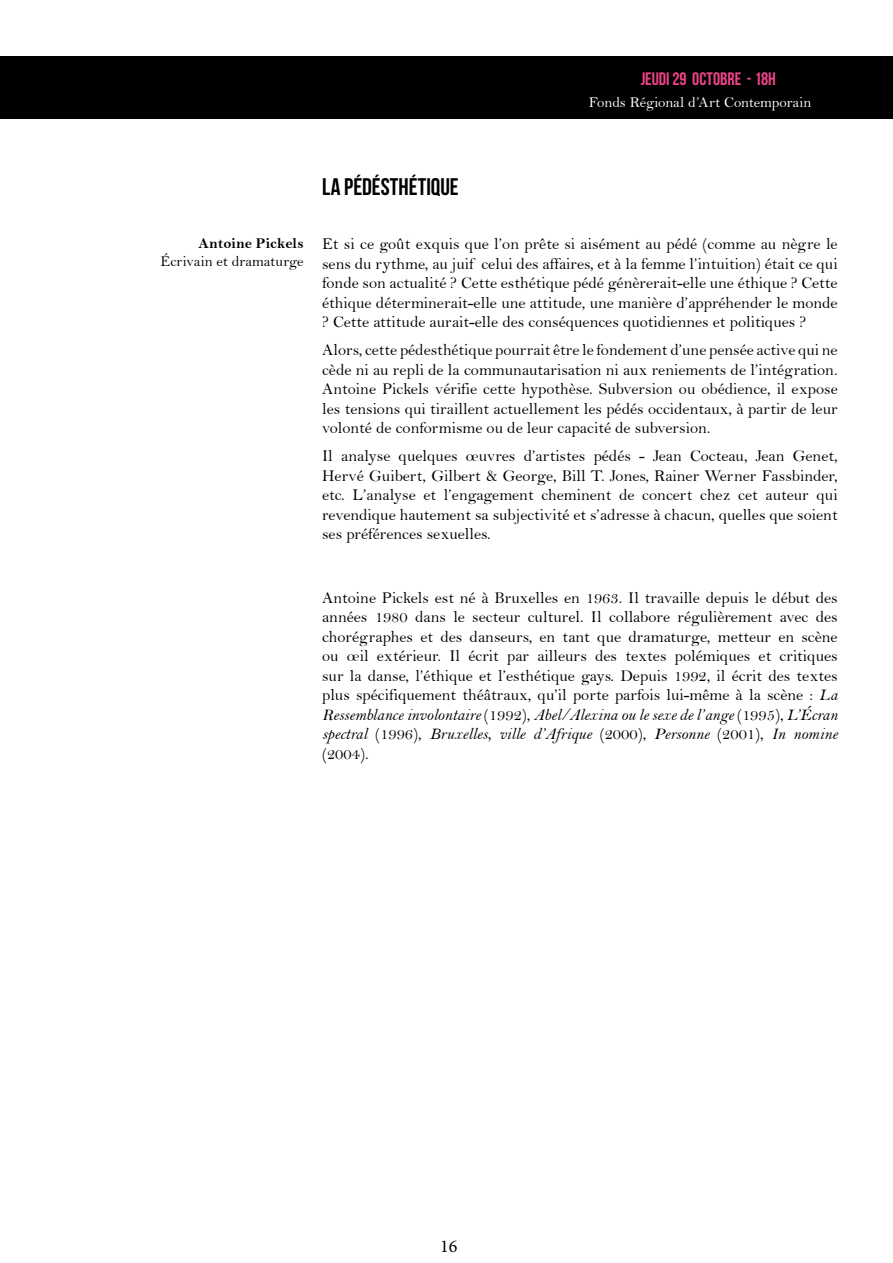
<style>
.page{position:relative;width:893px;height:1263px;background:#fff}
.page>*{position:absolute;margin:0;border:0;box-sizing:border-box;transform-origin:0 0}
.t1{font:24px "Bebas Neue";color:#000}
.t2{font:18px "Bebas Neue";color:#ee4388}
.t3{font:18px "Minion Pro";color:#000}
.t4{font:16.5px/19.5px "Bell";color:#000;text-align:justify}
.t5{font:16.5px/19.5px "Bell MT Italic";color:#000}
.t6{font:15px "Bell";letter-spacing:-.005em;color:#fff}
.t7{font:15px "Bell";color:#000}
.t8{font:15px "Bell MT Bold";color:#000}
.s1{font-family:"Bell MT Italic"}
.s2{font-family:"Bell"}
</style>
<div class="page">
<div style="left:0;top:56px;width:893px;height:63px;background:#000"></div>
<p class="t2" style="left:641px;top:69px;width:137px">JEUDI 29 OCTOBRE - 18H</p>
<p class="t6" style="left:589px;top:93px;width:224px">Fonds Régional d’Art Contemporain</p>
<p class="t8" style="left:199px;top:234px;width:107px">Antoine Pickels</p>
<p class="t7" style="left:160px;top:252px;width:145px">écrivain et dramaturge</p>
<h1 class="t1" style="left:322px;top:173px;width:138px">LA PÉDÉSTHÉTIQUE</h1>
<p class="t4" style="left:322px;top:234px;width:517px">Et si ce goût exquis que l’on prête si aisément au pédé (comme au nègre le sens du rythme, au juif celui des affaires, et à la femme l’intuition) était ce qui fonde son actualité ? Cette esthétique pédé génèrerait-elle une éthique ? Cette éthique déterminerait-elle une attitude, une manière d’appréhender le monde ? Cette attitude aurait-elle des conséquences quotidiennes et politiques ?</p>
<p class="t4" style="left:322px;top:340px;width:517px">Alors, cette pédesthétique pourrait être le fondement d’une pensée active qui ne cède ni au repli de la communautarisation ni aux reniements de l’intégration.<br>Antoine Pickels vérifie cette hypothèse. Subversion ou obédience, il expose les tensions qui tiraillent actuellement les pédés occidentaux, à partir de leur volonté de conformisme ou de leur capacité de subversion.</p>
<p class="t4" style="left:322px;top:446px;width:517px">Il analyse quelques œuvres d’artistes pédés - Jean Cocteau, Jean Genet, Hervé Guibert, Gilbert &amp; George, Bill T. Jones, Rainer Werner Fassbinder, etc. L’analyse et l’engagement cheminent de concert chez cet auteur qui revendique hautement sa subjectivité et s’adresse à chacun, quelles que soient ses préférences sexuelles.</p>
<p class="t4" style="left:322px;top:588px;width:517px">Antoine Pickels est né à Bruxelles en 1963. Il travaille depuis le début des années 1980 dans le secteur culturel. Il collabore régulièrement avec des chorégraphes et des danseurs, en tant que dramaturge, metteur en scène ou œil extérieur. Il écrit par ailleurs des textes polémiques et critiques sur la danse, l’éthique et l’esthétique gays. Depuis 1992, il écrit des textes plus spécifiquement théâtraux, qu’il porte parfois lui-même à la scène : <span class="s1">La</span></p>
<p class="t5" style="left:322px;top:705px;width:517px">Ressemblance involontaire <span class="s2">(1992),</span> Abel/Alexina ou le sexe de l’ange <span class="s2">(1995),</span> L’Écran spectral <span class="s2">(1996),</span> Bruxelles, ville d’Afrique <span class="s2">(2000),</span> Personne <span class="s2">(2001),</span> In nomine</p>
<p class="t4" style="left:322px;top:744px;width:48px">(2004).</p>
<p class="t3" style="left:440px;top:1234px;width:19px">16</p>
</div>
